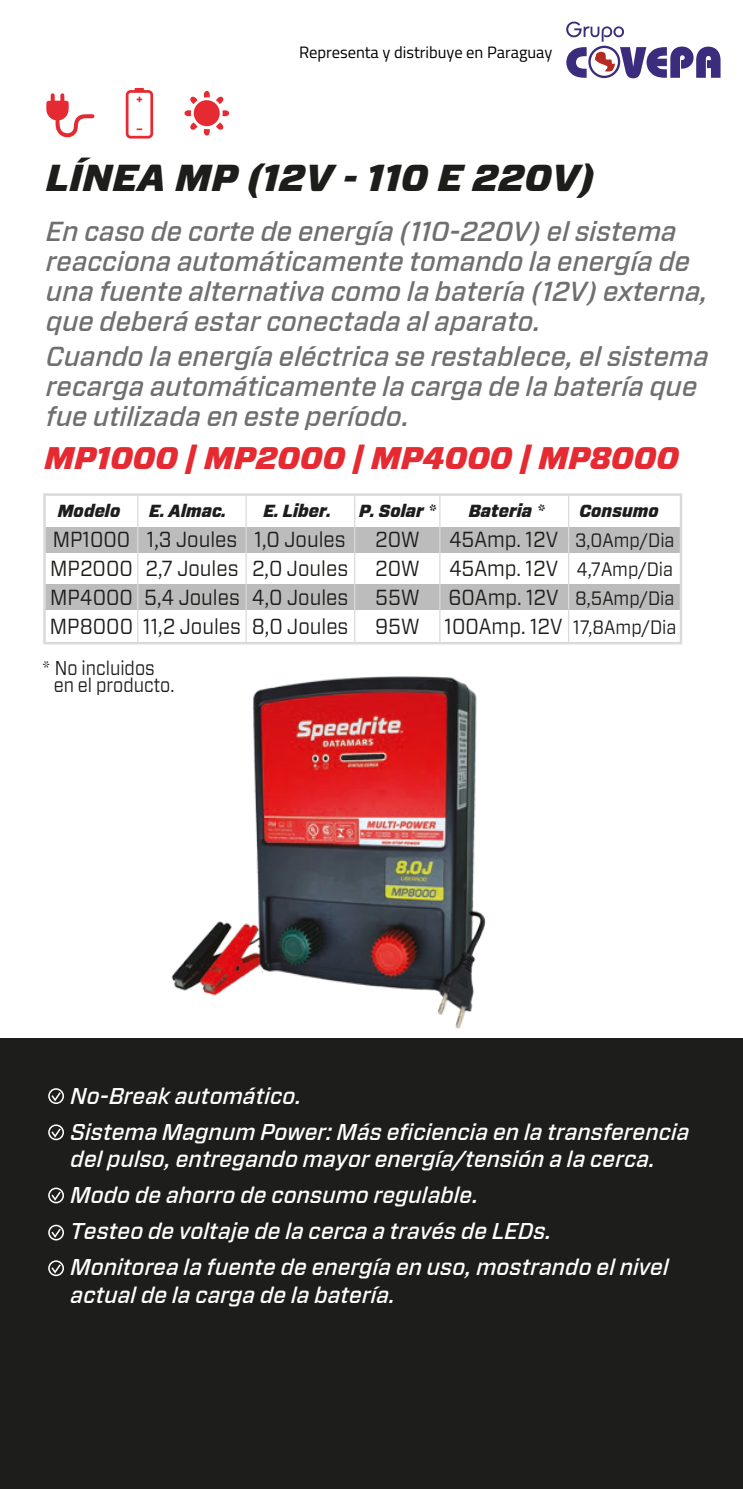
<style>
.page{position:relative;width:743px;height:1489px;background:#fff}
.page>*{position:absolute;margin:0;border:0;box-sizing:border-box;transform-origin:0 0}
.t1{font:italic 900 37.5px "Forza";color:#1d1d1b}
.t2{font:italic 900 31.25px "Forza";color:#e62a32}
.t3{font:italic 500 27.5px/30px "Forza";color:#706f6f}
.t4{font:italic 500 22.75px/36px "Forza";color:#fff}
.t5{font:21.75px "Forza";color:#1d1d1b;scale:.9 1}
.t6{font:20px/17.5px "Forza";color:#1d1d1b;scale:.87 1}
.t7{font:19.25px "Forza";color:#1d1d1b;scale:.9 1}
.t8{font:italic 900 17.5px "Forza";color:#1d1d1b;scale:.95 1}
.t9{font:16.5px "Titillium";color:#000}
.s1{font-size:21.75px}
.s2{font-size:19.25px}
</style>
<div class="page">
<div style="left:0;top:1038px;width:743px;height:450px;background:#1d1d1b"></div>
<svg style="left:48px;top:1260px;width:16px;height:15px"></svg>
<svg style="left:48px;top:1224px;width:16px;height:16px"></svg>
<svg style="left:48px;top:1187px;width:16px;height:16px"></svg>
<svg style="left:48px;top:1124px;width:16px;height:16px"></svg>
<svg style="left:48px;top:1088px;width:16px;height:15px"></svg>
<img style="left:156px;top:552px;width:335px;height:477px">
<div style="left:44px;top:526px;width:637px;height:26px;background:#bcbcbc"></div>
<div style="left:44px;top:584px;width:637px;height:26px;background:#bcbcbc"></div>
<hr style="left:245px;top:495px;width:2px;height:148px;background:#dadada">
<hr style="left:137px;top:495px;width:1px;height:148px;background:#dadada">
<hr style="left:354px;top:495px;width:1px;height:148px;background:#dadada">
<hr style="left:439px;top:495px;width:1px;height:148px;background:#dadada">
<hr style="left:568px;top:495px;width:1px;height:148px;background:#dadada">
<div style="left:43px;top:493px;width:639px;height:151px;border:2px solid #dadada"></div>
<svg style="left:184px;top:91px;width:46px;height:45px"></svg>
<div style="left:194px;top:100px;width:26px;height:26px;background:#e62a32;border-radius:50%"></div>
<svg style="left:46px;top:93px;width:48px;height:45px"></svg>
<svg style="left:126px;top:88px;width:27px;height:51px"></svg>
<svg style="left:566px;top:22px;width:154px;height:56px"></svg>
<p class="t9" style="left:299px;top:40px;width:255px">Representa y distribuye en Paraguay</p>
<h1 class="t1" style="left:46px;top:152px;width:550px">LÍNEA MP (12V - 110 E 220V)</h1>
<p class="t3" style="left:46px;top:217px;width:663px">En caso de corte de energía (110-220V) el sistema reacciona automáticamente tomando la energía de una fuente alternativa como la batería (12V) externa, que deberá estar conectada al aparato.</p>
<p class="t3" style="left:46px;top:342px;width:664px">Cuando la energía eléctrica se restablece, el sistema recarga automáticamente la carga de la batería que fue utilizada en este período.</p>
<p class="t2" style="left:44px;top:436px;width:636px">MP1000 | MP2000 | MP4000 | MP8000</p>
<p class="t8" style="left:58px;top:498px;width:68px">Modelo</p>
<p class="t8" style="left:149px;top:498px;width:83px">E. Almac.</p>
<p class="t8" style="left:263px;top:498px;width:73px">E. Liber.</p>
<p class="t8" style="left:359px;top:498px;width:83px">P. Solar *</p>
<p class="t8" style="left:469px;top:498px;width:82px">Bateria *</p>
<p class="t8" style="left:579px;top:498px;width:85px">Consumo</p>
<p class="t5" style="left:53px;top:524px;width:327px">MP1000 1,3 Joules 1,0 Joules</p>
<p class="t5" style="left:375px;top:524px;width:51px">20W</p>
<p class="t7" style="left:449px;top:527px;width:252px"><span class="s1">45Amp. 12V</span> 3,0Amp/Dia</p>
<p class="t5" style="left:50px;top:553px;width:412px">MP2000 2,7 Joules 2,0 Joules 20W</p>
<p class="t7" style="left:449px;top:556px;width:251px"><span class="s1">45Amp. 12V</span> 4,7Amp/Dia</p>
<p class="t5" style="left:50px;top:582px;width:412px">MP4000 5,4 Joules 4,0 Joules 55W</p>
<p class="t7" style="left:448px;top:585px;width:253px"><span class="s1">60Amp. 12V</span> 8,5Amp/Dia</p>
<p class="t5" style="left:50px;top:612px;width:697px">MP8000 11,2 Joules 8,0 Joules 95W 100Amp. 12V <span class="s2">17,8Amp/Dia</span></p>
<p class="t6" style="left:54px;top:658px;width:140px;text-indent:-12px">* No incluidos en el producto.</p>
<p class="t4" style="left:71px;top:1078px;width:620px">No-Break automático.<br>Sistema Magnum Power: Más eficiencia en la transferencia</p>
<p class="t4" style="left:71px;top:1141px;width:599px">del pulso, entregando mayor energía/tensión a la cerca.<br>Modo de ahorro de consumo regulable.<br>Testeo de voltaje de la cerca a través de LEDs.<br>Monitorea la fuente de energía en uso, mostrando el nivel</p>
<p class="t4" style="left:71px;top:1276px;width:326px">actual de la carga de la batería.</p>
</div>
